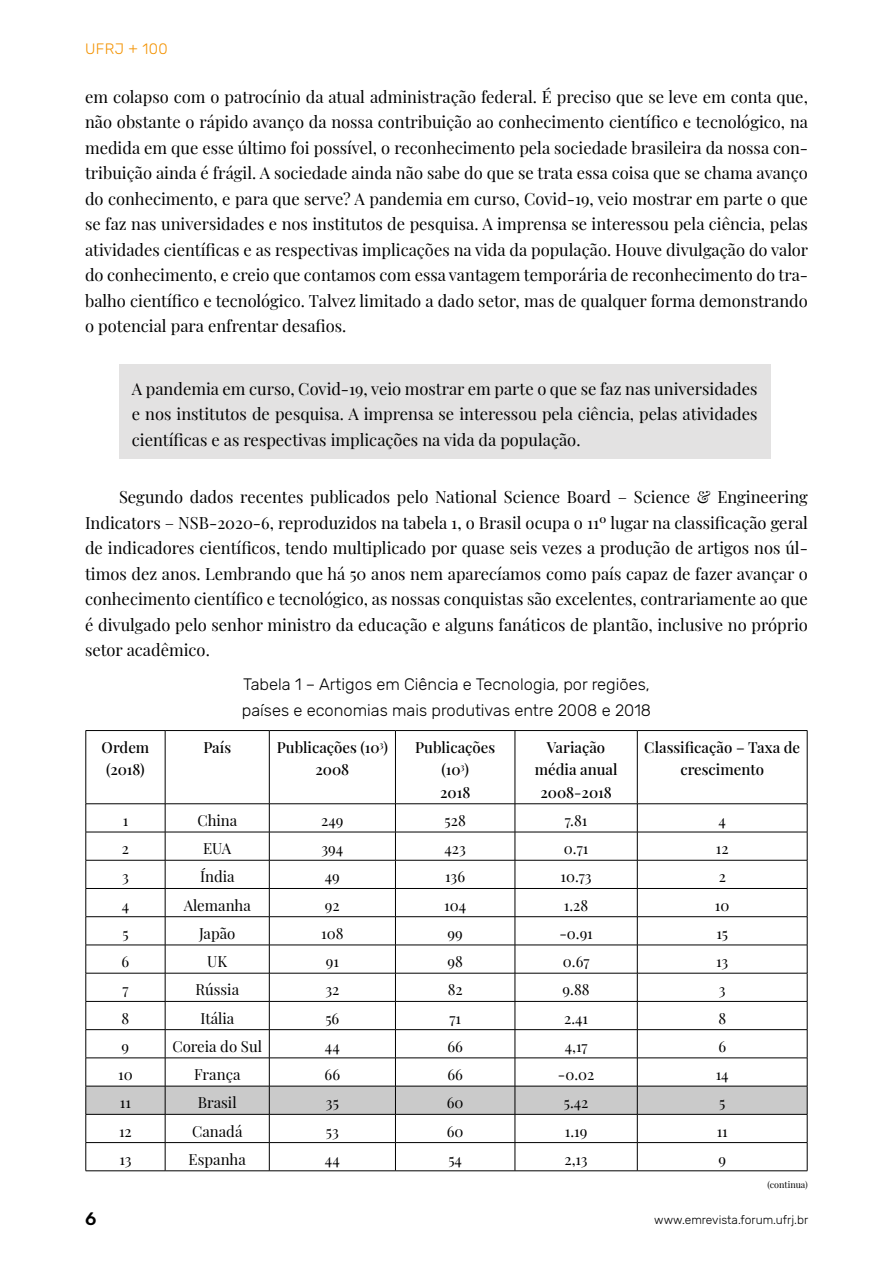
<style>
.page{position:relative;width:893px;height:1263px;background:#fff}
.page>*{position:absolute;margin:0;border:0;box-sizing:border-box;transform-origin:0 0}
.t1{font:500 18px "Rubik";color:#000}
.t2{font:16.5px/25.5px "Playfair Display";color:#000;text-align:justify}
.t3{font:300 16.5px/25.5px "Rubik";color:#000}
.t4{font:15px "Playfair Display";color:#000}
.t5{font:500 15px/22.5px "Playfair Display";color:#000;text-align:center}
.t6{font:300 15px "Rubik";letter-spacing:.025em;color:#f39200}
.t7{font:300 12px "Rubik";color:#000}
.t8{font:9px "Playfair Display";color:#000}
</style>
<div class="page">
<div style="left:119px;top:364px;width:651px;height:94px;background:#e3e2e2"></div>
<hr style="left:86px;top:730px;width:79px;height:1px;background:#000">
<hr style="left:86px;top:731px;width:1px;height:72px;background:#000">
<hr style="left:165px;top:730px;width:104px;height:1px;background:#000">
<hr style="left:165px;top:731px;width:1px;height:72px;background:#000">
<hr style="left:269px;top:730px;width:126px;height:1px;background:#000">
<hr style="left:269px;top:731px;width:1px;height:72px;background:#000">
<hr style="left:395px;top:730px;width:120px;height:1px;background:#000">
<hr style="left:395px;top:731px;width:1px;height:72px;background:#000">
<hr style="left:515px;top:730px;width:122px;height:1px;background:#000">
<hr style="left:515px;top:731px;width:1px;height:72px;background:#000">
<hr style="left:637px;top:730px;width:170px;height:1px;background:#000">
<hr style="left:637px;top:731px;width:1px;height:72px;background:#000">
<hr style="left:807px;top:731px;width:1px;height:72px;background:#000">
<hr style="left:86px;top:803px;width:79px;height:1px;background:#000">
<hr style="left:165px;top:803px;width:104px;height:1px;background:#000">
<hr style="left:269px;top:803px;width:126px;height:1px;background:#000">
<hr style="left:395px;top:803px;width:120px;height:1px;background:#000">
<hr style="left:515px;top:803px;width:122px;height:1px;background:#000">
<hr style="left:637px;top:803px;width:170px;height:1px;background:#000">
<svg style="left:86px;top:804px;width:722px;height:366px"></svg>
<hr style="left:86px;top:1170px;width:79px;height:1px;background:#000">
<hr style="left:165px;top:1170px;width:104px;height:1px;background:#000">
<hr style="left:269px;top:1170px;width:126px;height:1px;background:#000">
<hr style="left:395px;top:1170px;width:120px;height:1px;background:#000">
<hr style="left:515px;top:1170px;width:122px;height:1px;background:#000">
<hr style="left:637px;top:1170px;width:170px;height:1px;background:#000">
<p class="t6" style="left:85px;top:41px;width:84px">UFRJ + 100</p>
<p class="t2" style="left:85px;top:83px;width:725px">em colapso com o patrocínio da atual administração federal. É preciso que se leve em conta que, não obstante o rápido avanço da nossa contribuição ao conhecimento científico e tecnológico, na medida em que esse último foi possível, o reconhecimento pela sociedade brasileira da nossa con&shy;tribuição ainda é frágil. A sociedade ainda não sabe do que se trata essa coisa que se chama avanço do conhecimento, e para que serve? A pandemia em curso, Covid-19, veio mostrar em parte o que se faz nas universidades e nos institutos de pesquisa. A imprensa se interessou pela ciência, pelas atividades científicas e as respectivas implicações na vida da população. Houve divulgação do valor do conhecimento, e creio que contamos com essa vantagem temporária de reconhecimento do tra&shy;balho científico e tecnológico. Talvez limitado a dado setor, mas de qualquer forma demonstrando o potencial para enfrentar desafios.</p>
<p class="t2" style="left:132px;top:374px;width:627px">A pandemia em curso, Covid-19, veio mostrar em parte o que se faz nas universidades e nos institutos de pesquisa. A imprensa se interessou pela ciência, pelas atividades científicas e as respectivas implicações na vida da população.</p>
<p class="t2" style="left:85px;top:483px;width:724px;text-indent:34px">Segundo dados recentes publicados pelo National Science Board – Science &amp; Engineering Indicators – NSB-2020-6, reproduzidos na tabela 1, o Brasil ocupa o 11º lugar na classificação geral de indicadores científicos, tendo multiplicado por quase seis vezes a produção de artigos nos úl&shy;timos dez anos. Lembrando que há 50 anos nem aparecíamos como país capaz de fazer avançar o conhecimento científico e tecnológico, as nossas conquistas são excelentes, contrariamente ao que é divulgado pelo senhor ministro da educação e alguns fanáticos de plantão, inclusive no próprio setor acadêmico.</p>
<p class="t3" style="left:242px;top:672px;width:411px">Tabela 1 – Artigos em Ciência e Tecnologia, por regiões, países e economias mais produtivas entre 2008 e 2018</p>
<p class="t5" style="left:102px;top:735px;width:49px">Ordem (2018)</p>
<p class="t5" style="left:203px;top:735px;width:29px">País</p>
<p class="t5" style="left:277px;top:735px;width:113px">Publicações (10<sup>3</sup>)<br>2008</p>
<p class="t5" style="left:415px;top:735px;width:82px">Publicações (10<sup>3</sup>)<br>2018</p>
<p class="t5" style="left:535px;top:735px;width:84px">Variação média anual<br>2008-2018</p>
<p class="t5" style="left:644px;top:735px;width:157px">Classificação – Taxa de crescimento</p>
<p class="t4" style="left:123px;top:809px;width:7px">1</p>
<p class="t4" style="left:197px;top:809px;width:41px">China</p>
<p class="t4" style="left:321px;top:809px;width:24px">249</p>
<p class="t4" style="left:445px;top:809px;width:23px">528</p>
<p class="t4" style="left:565px;top:809px;width:24px">7.81</p>
<p class="t4" style="left:718px;top:809px;width:9px">4</p>
<p class="t4" style="left:122px;top:837px;width:9px">2</p>
<p class="t4" style="left:203px;top:837px;width:30px">EUA</p>
<p class="t4" style="left:321px;top:837px;width:23px">394</p>
<p class="t4" style="left:444px;top:837px;width:23px">423</p>
<p class="t4" style="left:564px;top:837px;width:26px">0.71</p>
<p class="t4" style="left:716px;top:837px;width:14px">12</p>
<p class="t4" style="left:122px;top:865px;width:8px">3</p>
<p class="t4" style="left:200px;top:865px;width:36px">Índia</p>
<p class="t4" style="left:325px;top:865px;width:17px">49</p>
<p class="t4" style="left:445px;top:865px;width:21px">136</p>
<p class="t4" style="left:560px;top:865px;width:33px">10.73</p>
<p class="t4" style="left:719px;top:865px;width:9px">2</p>
<p class="t4" style="left:122px;top:893px;width:9px">4</p>
<p class="t4" style="left:184px;top:893px;width:69px">Alemanha</p>
<p class="t4" style="left:325px;top:893px;width:16px">92</p>
<p class="t4" style="left:444px;top:893px;width:23px">104</p>
<p class="t4" style="left:564px;top:893px;width:26px">1.28</p>
<p class="t4" style="left:715px;top:893px;width:16px">10</p>
<p class="t4" style="left:122px;top:921px;width:8px">5</p>
<p class="t4" style="left:199px;top:921px;width:38px">Japão</p>
<p class="t4" style="left:321px;top:921px;width:24px">108</p>
<p class="t4" style="left:448px;top:921px;width:17px">99</p>
<p class="t4" style="left:559px;top:921px;width:35px">-0.91</p>
<p class="t4" style="left:716px;top:921px;width:13px">15</p>
<p class="t4" style="left:122px;top:950px;width:9px">6</p>
<p class="t4" style="left:207px;top:950px;width:22px">UK</p>
<p class="t4" style="left:326px;top:950px;width:15px">91</p>
<p class="t4" style="left:447px;top:950px;width:17px">98</p>
<p class="t4" style="left:563px;top:950px;width:28px">0.67</p>
<p class="t4" style="left:716px;top:950px;width:14px">13</p>
<p class="t4" style="left:122px;top:978px;width:8px">7</p>
<p class="t4" style="left:195px;top:978px;width:45px">Rússia</p>
<p class="t4" style="left:325px;top:978px;width:15px">32</p>
<p class="t4" style="left:448px;top:978px;width:16px">82</p>
<p class="t4" style="left:563px;top:978px;width:29px">9.88</p>
<p class="t4" style="left:719px;top:978px;width:8px">3</p>
<p class="t4" style="left:122px;top:1006px;width:9px">8</p>
<p class="t4" style="left:200px;top:1006px;width:35px">Itália</p>
<p class="t4" style="left:325px;top:1006px;width:15px">56</p>
<p class="t4" style="left:449px;top:1006px;width:13px">71</p>
<p class="t4" style="left:564px;top:1006px;width:25px">2.41</p>
<p class="t4" style="left:718px;top:1006px;width:9px">8</p>
<p class="t4" style="left:122px;top:1034px;width:9px">9</p>
<p class="t4" style="left:172px;top:1034px;width:91px">Coreia do Sul</p>
<p class="t4" style="left:325px;top:1034px;width:16px">44</p>
<p class="t4" style="left:447px;top:1034px;width:17px">66</p>
<p class="t4" style="left:565px;top:1034px;width:24px">4,17</p>
<p class="t4" style="left:718px;top:1034px;width:9px">6</p>
<p class="t4" style="left:118px;top:1063px;width:16px">10</p>
<p class="t4" style="left:194px;top:1063px;width:48px">França</p>
<p class="t4" style="left:325px;top:1063px;width:17px">66</p>
<p class="t4" style="left:447px;top:1063px;width:17px">66</p>
<p class="t4" style="left:558px;top:1063px;width:38px">-0.02</p>
<p class="t4" style="left:716px;top:1063px;width:14px">14</p>
<p class="t4" style="left:120px;top:1091px;width:13px">11</p>
<p class="t4" style="left:198px;top:1091px;width:40px">Brasil</p>
<p class="t4" style="left:326px;top:1091px;width:14px">35</p>
<p class="t4" style="left:447px;top:1091px;width:18px">60</p>
<p class="t4" style="left:564px;top:1091px;width:26px">5.42</p>
<p class="t4" style="left:719px;top:1091px;width:8px">5</p>
<p class="t4" style="left:119px;top:1119px;width:14px">12</p>
<p class="t4" style="left:192px;top:1119px;width:52px">Canadá</p>
<p class="t4" style="left:326px;top:1119px;width:14px">53</p>
<p class="t4" style="left:447px;top:1119px;width:18px">60</p>
<p class="t4" style="left:565px;top:1119px;width:24px">1.19</p>
<p class="t4" style="left:717px;top:1119px;width:13px">11</p>
<p class="t4" style="left:119px;top:1147px;width:14px">13</p>
<p class="t4" style="left:189px;top:1147px;width:59px">Espanha</p>
<p class="t4" style="left:325px;top:1147px;width:16px">44</p>
<p class="t4" style="left:448px;top:1147px;width:15px">54</p>
<p class="t4" style="left:564px;top:1147px;width:25px">2,13</p>
<p class="t4" style="left:718px;top:1147px;width:9px">9</p>
<p class="t8" style="left:767px;top:1177px;width:42px">(continua)</p>
<p class="t1" style="left:85px;top:1208px;width:13px">6</p>
<p class="t7" style="left:654px;top:1213px;width:155px">www.emrevista.forum.ufrj.br</p>
</div>
